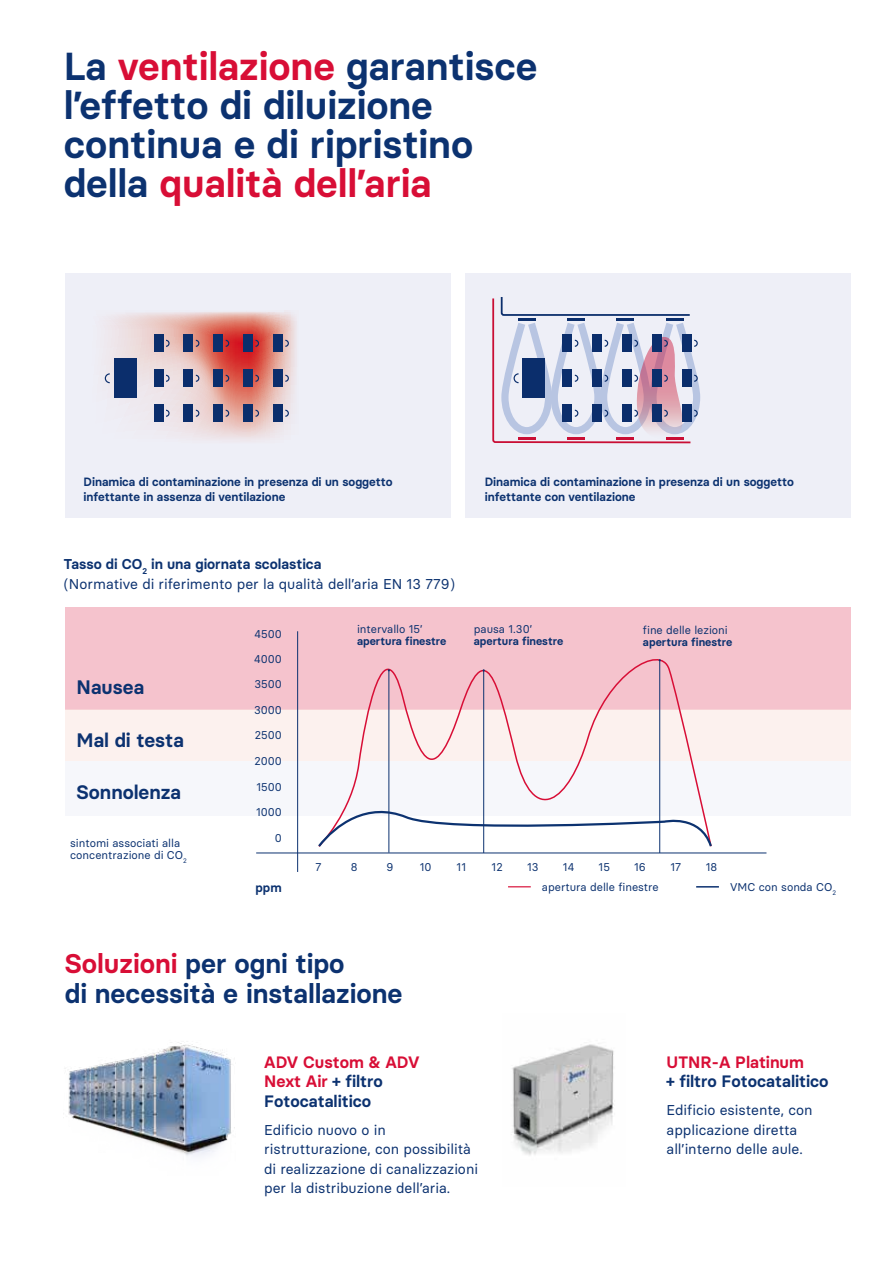
<style>
.page{position:relative;width:893px;height:1263px;background:#fff}
.page>*{position:absolute;margin:0;border:0;box-sizing:border-box;transform-origin:0 0}
.t1{font:600 39px/39px "Basier Circle";color:#0c3270}
.t2{font:600 27px/30px "Basier Circle";color:#0c3270}
.t3{font:600 19.5px "Basier Circle";color:#0c3270}
.t4{font:600 16.5px/19.5px "Basier Circle";color:#0c3270}
.t5{font:600 16.5px "Basier Circle";color:#d80e36}
.t6{font:14.25px/19.5px "Basier Circle";color:#0c3270}
.t7{font:600 12.6px "Basier Circle";color:#0c3270}
.t8{font:600 12px/15px "Basier Circle";color:#0c3270}
.t9{font:11.25px/12px "Basier Circle";color:#0c3270}
.t10{font:600 11.25px "Basier Circle";color:#0c3270}
.s1{color:#d80e36}
.s2{font-weight:600}
</style>
<div class="page">
<img style="left:512px;top:1044px;width:102px;height:111px">
<img style="left:65px;top:1042px;width:170px;height:115px">
<div style="left:65px;top:274px;width:386px;height:244px;background:#eeeff7"></div>
<div style="left:465px;top:274px;width:385px;height:244px;background:#eeeff7"></div>
<svg style="left:492px;top:297px;width:209px;height:147px"></svg>
<div style="left:562px;top:404px;width:10px;height:18px;background:#0c3270"></div>
<svg style="left:107px;top:311px;width:190px;height:130px"></svg>
<div style="left:114px;top:358px;width:22px;height:39px;background:#0c3270"></div>
<svg style="left:284px;top:339px;width:5px;height:8px"></svg>
<div style="left:273px;top:334px;width:10px;height:18px;background:#0c3270"></div>
<svg style="left:284px;top:374px;width:5px;height:8px"></svg>
<div style="left:273px;top:369px;width:10px;height:18px;background:#0c3270"></div>
<svg style="left:284px;top:409px;width:5px;height:8px"></svg>
<div style="left:273px;top:404px;width:10px;height:18px;background:#0c3270"></div>
<svg style="left:254px;top:339px;width:6px;height:8px"></svg>
<div style="left:243px;top:334px;width:10px;height:18px;background:#0c3270"></div>
<svg style="left:254px;top:374px;width:6px;height:8px"></svg>
<div style="left:243px;top:369px;width:10px;height:18px;background:#0c3270"></div>
<svg style="left:254px;top:409px;width:6px;height:8px"></svg>
<div style="left:243px;top:404px;width:10px;height:18px;background:#0c3270"></div>
<svg style="left:224px;top:339px;width:6px;height:8px"></svg>
<div style="left:213px;top:334px;width:10px;height:18px;background:#0c3270"></div>
<svg style="left:224px;top:374px;width:6px;height:8px"></svg>
<div style="left:213px;top:369px;width:10px;height:18px;background:#0c3270"></div>
<svg style="left:224px;top:409px;width:6px;height:8px"></svg>
<div style="left:213px;top:404px;width:10px;height:18px;background:#0c3270"></div>
<svg style="left:195px;top:339px;width:5px;height:8px"></svg>
<div style="left:183px;top:334px;width:10px;height:18px;background:#0c3270"></div>
<svg style="left:195px;top:374px;width:5px;height:8px"></svg>
<div style="left:183px;top:369px;width:10px;height:18px;background:#0c3270"></div>
<svg style="left:195px;top:409px;width:5px;height:8px"></svg>
<div style="left:183px;top:404px;width:10px;height:18px;background:#0c3270"></div>
<svg style="left:165px;top:339px;width:5px;height:8px"></svg>
<div style="left:154px;top:334px;width:10px;height:18px;background:#0c3270"></div>
<svg style="left:165px;top:374px;width:5px;height:8px"></svg>
<div style="left:154px;top:369px;width:10px;height:18px;background:#0c3270"></div>
<svg style="left:104px;top:373px;width:7px;height:11px"></svg>
<svg style="left:165px;top:409px;width:5px;height:8px"></svg>
<div style="left:154px;top:404px;width:10px;height:18px;background:#0c3270"></div>
<div style="left:65px;top:607px;width:785px;height:102px;background:#f5c3cd"></div>
<div style="left:65px;top:709px;width:785px;height:52px;background:#fcf1ee"></div>
<div style="left:65px;top:761px;width:785px;height:54px;background:#f6f7fb"></div>
<svg style="left:317px;top:659px;width:395px;height:142px"></svg>
<svg style="left:318px;top:801px;width:394px;height:48px"></svg>
<hr style="left:256px;top:853px;width:510px;height:1px;background:#0c3270">
<hr style="left:297px;top:631px;width:1px;height:241px;background:#0c3270">
<hr style="left:659px;top:660px;width:1px;height:193px;background:#0c3270">
<hr style="left:483px;top:670px;width:1px;height:183px;background:#0c3270">
<hr style="left:389px;top:670px;width:1px;height:183px;background:#0c3270">
<svg style="left:508px;top:886px;width:23px;height:1px"></svg>
<svg style="left:696px;top:886px;width:23px;height:1px"></svg>
<h1 class="t1" style="left:64px;top:46px;width:475px">La <span class="s1">ventilazione</span> garantisce l’effetto di diluizione continua e di ripristino della <span class="s1">qualità dell’aria</span></h1>
<p class="t8" style="left:84px;top:474px;width:311px">Dinamica di contaminazione in presenza di un soggetto infettante in assenza di ventilazione</p>
<p class="t8" style="left:485px;top:474px;width:311px">Dinamica di contaminazione in presenza di un soggetto infettante con ventilazione</p>
<p class="t6" style="left:64px;top:554px;width:393px"><span class="s2">Tasso di CO</span><sub>2</sub> <span class="s2">in una giornata scolastica<br></span>(Normative di riferimento per la qualità dell’aria EN 13 779)</p>
<h3 class="t3" style="left:77px;top:675px;width:69px">Nausea</h3>
<h3 class="t3" style="left:77px;top:728px;width:109px">Mal di testa</h3>
<h3 class="t3" style="left:77px;top:780px;width:106px">Sonnolenza</h3>
<p class="t9" style="left:255px;top:628px;width:29px">4500</p>
<p class="t9" style="left:254px;top:653px;width:29px">4000</p>
<p class="t9" style="left:254px;top:678px;width:29px">3500</p>
<p class="t9" style="left:254px;top:704px;width:29px">3000</p>
<p class="t9" style="left:255px;top:729px;width:29px">2500</p>
<p class="t9" style="left:254px;top:755px;width:29px">2000</p>
<p class="t9" style="left:256px;top:781px;width:27px">1500</p>
<p class="t9" style="left:256px;top:806px;width:27px">1000</p>
<p class="t9" style="left:357px;top:623px;width:67px">intervallo 15’</p>
<p class="t10" style="left:357px;top:634px;width:91px">apertura finestre</p>
<p class="t9" style="left:474px;top:623px;width:60px">pausa 1.30’</p>
<p class="t10" style="left:474px;top:634px;width:91px">apertura finestre</p>
<p class="t9" style="left:643px;top:624px;width:86px">fine delle lezioni</p>
<p class="t10" style="left:643px;top:635px;width:91px">apertura finestre</p>
<p class="t9" style="left:70px;top:837px;width:118px">sintomi associati alla concentrazione di CO<sub>2</sub></p>
<p class="t9" style="left:275px;top:831px;width:9px">0</p>
<p class="t7" style="left:256px;top:880px;width:28px">ppm</p>
<p class="t9" style="left:315px;top:861px;width:8px">7</p>
<p class="t9" style="left:351px;top:861px;width:8px">8</p>
<p class="t9" style="left:386px;top:861px;width:8px">9</p>
<p class="t9" style="left:420px;top:861px;width:13px">10</p>
<p class="t9" style="left:457px;top:861px;width:11px">11</p>
<p class="t9" style="left:492px;top:861px;width:13px">12</p>
<p class="t9" style="left:527px;top:861px;width:13px">13</p>
<p class="t9" style="left:563px;top:861px;width:13px">14</p>
<p class="t9" style="left:599px;top:861px;width:13px">15</p>
<p class="t9" style="left:634px;top:861px;width:13px">16</p>
<p class="t9" style="left:670px;top:861px;width:12px">17</p>
<p class="t9" style="left:706px;top:861px;width:13px">18</p>
<p class="t9" style="left:542px;top:881px;width:118px">apertura delle finestre</p>
<p class="t9" style="left:730px;top:881px;width:108px">VMC con sonda CO<sub>2</sub></p>
<h2 class="t2" style="left:65px;top:948px;width:339px"><span class="s1">Soluzioni</span> per ogni tipo<br>di necessità e installazione</h2>
<p class="t4" style="left:264px;top:1052px;width:157px"><span class="s1">ADV Custom &amp; ADV<br>Next Air</span> + filtro<br>Fotocatalitico</p>
<p class="t6" style="left:264px;top:1120px;width:215px">Edificio nuovo o in ristrutturazione, con possibilità di realizzazione di canalizzazioni per la distribuzione dell’aria.</p>
<p class="t5" style="left:666px;top:1052px;width:139px">UTNR-A Platinum</p>
<p class="t4" style="left:666px;top:1071px;width:164px">+ filtro Fotocatalitico</p>
<p class="t6" style="left:666px;top:1100px;width:148px">Edificio esistente, con applicazione diretta all’interno delle aule.</p>
</div>
